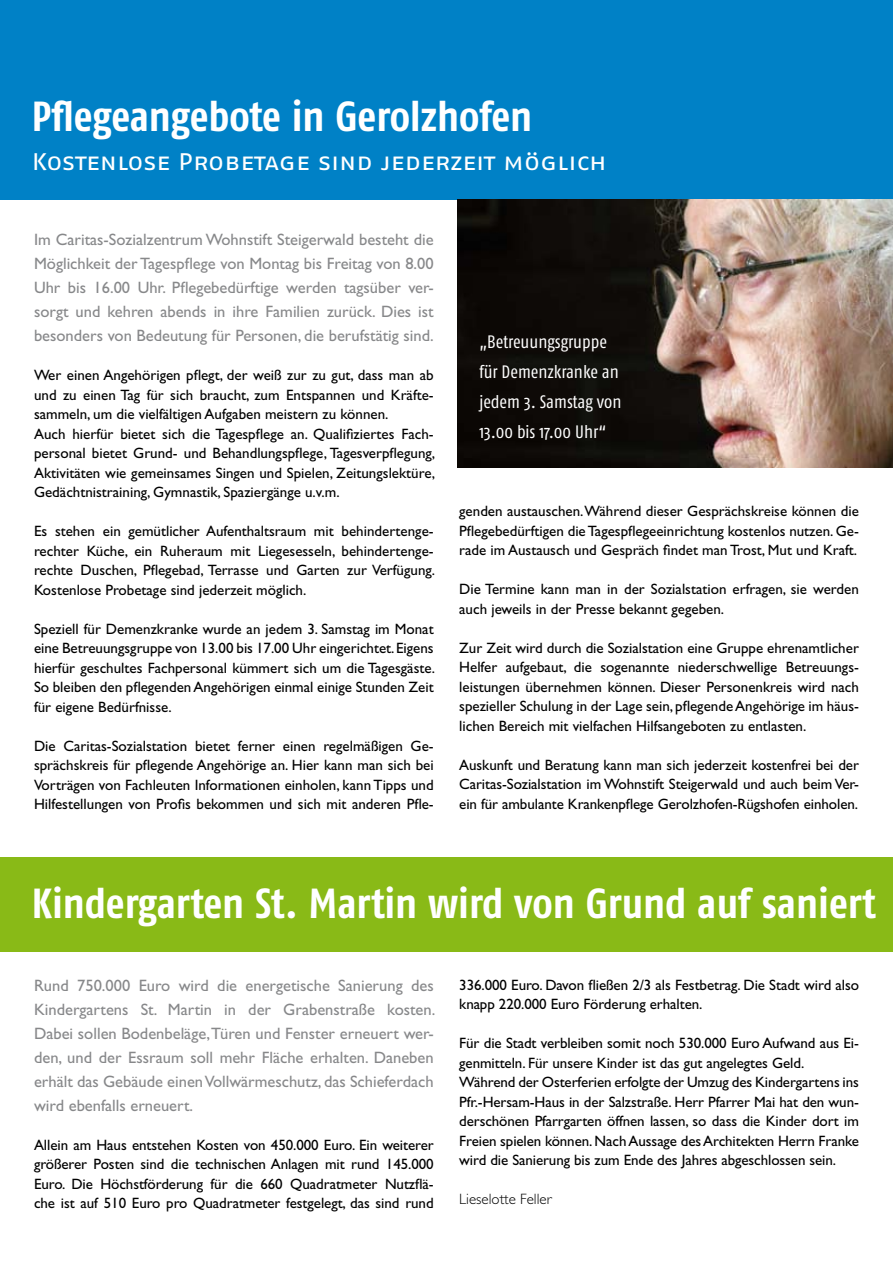
<style>
.page{position:relative;width:893px;height:1263px;background:#fff}
.page>*{position:absolute;margin:0;border:0;box-sizing:border-box;transform-origin:0 0}
.t1{font:700 42px "Fago Co Lf";letter-spacing:-.005em;color:#fff}
.t2{font:24px "Fago Ex Caps";letter-spacing:-.005em;color:#fff}
.t3{font:18px/30px "Fago Co";color:#fff}
.t4{font:16.5px/24px "Gill Sans Std";color:#87888a;text-align:justify}
.t5{font:15px/19.5px "Gill Sans Std";color:#000;text-align:justify}
.t6{font:300 15px "Gill Sans Std";color:#000}
</style>
<div class="page">
<div style="left:0;top:0;width:893px;height:200px;background:#0081c6"></div>
<div style="left:0;top:857px;width:893px;height:95px;background:#89ba17"></div>
<img style="left:457px;top:200px;width:436px;height:268px">
<h1 class="t1" style="left:32px;top:92px;width:502px">Pflegeangebote in Gerolzhofen</h1>
<h2 class="t2" style="left:32px;top:147px;width:576px">Kostenlose Probetage sind jederzeit möglich</h2>
<p class="t4" style="left:34px;top:228px;width:401px">Im Caritas-Sozialzentrum Wohnstift Steigerwald besteht die Möglichkeit der Tagespflege von Montag bis Freitag von 8.00<br>Uhr bis 16.00 Uhr. Pflegebedürftige werden tagsüber ver&shy;sorgt und kehren abends in ihre Familien zurück. Dies ist besonders von Bedeutung für Personen, die berufstätig sind.</p>
<p class="t5" style="left:34px;top:365px;width:403px;text-align:left">Wer einen Angehörigen pflegt, der weiß zur zu gut, dass man ab und zu einen Tag für sich braucht, zum Entspannen und Kräfte&shy;sammeln, um die vielfältigen Aufgaben meistern zu können.<br>Auch hierfür bietet sich die Tagespflege an. Qualifiziertes Fach&shy;personal bietet Grund- und Behandlungspflege, Tagesverpflegung, Aktivitäten wie gemeinsames Singen und Spielen, Zeitungslektüre, Gedächtnistraining, Gymnastik, Spaziergänge u.v.m.</p>
<p class="t5" style="left:34px;top:521px;width:403px">Es stehen ein gemütlicher Aufenthaltsraum mit behindertenge&shy;rechter Küche, ein Ruheraum mit Liegesesseln, behindertenge&shy;rechte Duschen, Pflegebad, Terrasse und Garten zur Verfügung.<br>Kostenlose Probetage sind jederzeit möglich.</p>
<p class="t5" style="left:34px;top:619px;width:403px">Speziell für Demenzkranke wurde an jedem 3. Samstag im Monat eine Betreuungsgruppe von 13.00 bis 17.00 Uhr eingerichtet. Eigens hierfür geschultes Fachpersonal kümmert sich um die Tagesgäste.<br>So bleiben den pflegenden Angehörigen einmal einige Stunden Zeit für eigene Bedürfnisse.</p>
<p class="t5" style="left:34px;top:736px;width:401px">Die Caritas-Sozialstation bietet ferner einen regelmäßigen Ge&shy;sprächskreis für pflegende Angehörige an. Hier kann man sich bei Vorträgen von Fachleuten Informationen einholen, kann Tipps und Hilfestellungen von Profis bekommen und sich mit anderen Pfle-</p>
<p class="t3" style="left:479px;top:327px;width:144px">„Betreuungsgruppe für Demenzkranke an jedem 3. Samstag von<br>13.00 bis 17.00 Uhr“</p>
<p class="t5" style="left:459px;top:502px;width:401px">genden austauschen. Während dieser Gesprächskreise können die Pflegebedürftigen die Tagespflegeeinrichtung kostenlos nutzen. Ge&shy;rade im Austausch und Gespräch findet man Trost, Mut und Kraft.</p>
<p class="t5" style="left:459px;top:580px;width:401px">Die Termine kann man in der Sozialstation erfragen, sie werden auch jeweils in der Presse bekannt gegeben.</p>
<p class="t5" style="left:459px;top:638px;width:401px">Zur Zeit wird durch die Sozialstation eine Gruppe ehrenamtlicher Helfer aufgebaut, die sogenannte niederschwellige Betreuungs&shy;leistungen übernehmen können. Dieser Personenkreis wird nach spezieller Schulung in der Lage sein, pflegende Angehörige im häus&shy;lichen Bereich mit vielfachen Hilfsangeboten zu entlasten.</p>
<p class="t5" style="left:459px;top:755px;width:401px">Auskunft und Beratung kann man sich jederzeit kostenfrei bei der Caritas-Sozialstation im Wohnstift Steigerwald und auch beim Ver&shy;ein für ambulante Krankenpflege Gerolzhofen-Rügshofen einholen.</p>
<h1 class="t1" style="left:32px;top:878px;width:846px">Kindergarten St. Martin wird von Grund auf saniert</h1>
<p class="t4" style="left:34px;top:973px;width:403px">Rund 750.000 Euro wird die energetische Sanierung des Kindergartens St. Martin in der Grabenstraße kosten.<br>Dabei sollen Bodenbeläge, Türen und Fenster erneuert wer&shy;den, und der Essraum soll mehr Fläche erhalten. Daneben erhält das Gebäude einen Vollwärmeschutz, das Schieferdach wird ebenfalls erneuert.</p>
<p class="t5" style="left:34px;top:1135px;width:401px">Allein am Haus entstehen Kosten von 450.000 Euro. Ein weiterer größerer Posten sind die technischen Anlagen mit rund 145.000<br>Euro. Die Höchstförderung für die 660 Quadratmeter Nutzflä&shy;che ist auf 510 Euro pro Quadratmeter festgelegt, das sind rund</p>
<p class="t5" style="left:459px;top:975px;width:401px">336.000 Euro. Davon fließen 2/3 als Festbetrag. Die Stadt wird also knapp 220.000 Euro Förderung erhalten.</p>
<p class="t5" style="left:459px;top:1033px;width:401px;text-align:left">Für die Stadt verbleiben somit noch 530.000 Euro Aufwand aus Ei&shy;genmitteln. Für unsere Kinder ist das gut angelegtes Geld.<br>Während der Osterferien erfolgte der Umzug des Kindergartens ins Pfr.-Hersam-Haus in der Salzstraße. Herr Pfarrer Mai hat den wun&shy;derschönen Pfarrgarten öffnen lassen, so dass die Kinder dort im Freien spielen können. Nach Aussage des Architekten Herrn Franke wird die Sanierung bis zum Ende des Jahres abgeschlossen sein.</p>
<p class="t6" style="left:459px;top:1191px;width:94px">Lieselotte Feller</p>
</div>
